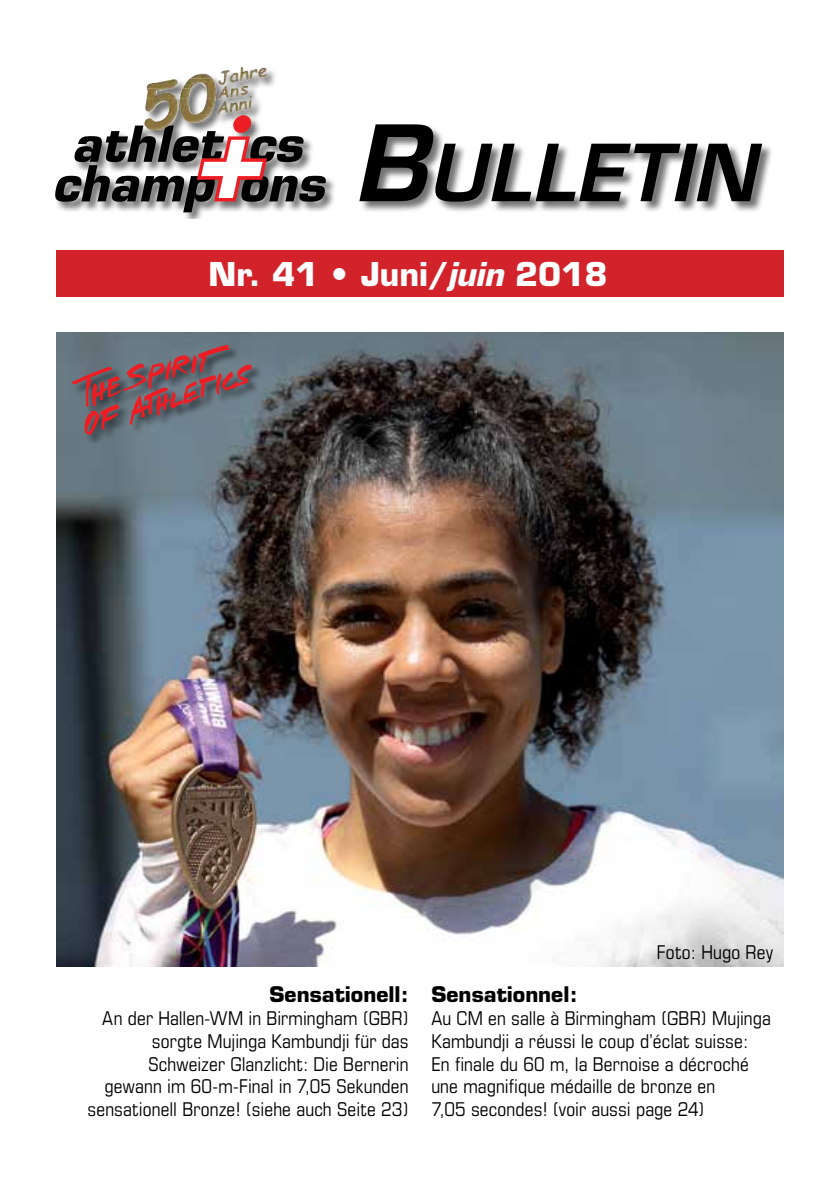
<style>
.page{position:relative;width:840px;height:1191px;background:#fff}
.page>*{position:absolute;margin:0;border:0;box-sizing:border-box;transform-origin:0 0}
.t1{font:700 32px "Eurostile";color:#fff}
.t2{font:700 21px "Eurostile";letter-spacing:.005em;color:#000}
.t3{font:condensed 19px/22.8px "Eurostile";letter-spacing:.005em;color:#000;text-align:right}
.s1{font-style:italic}
</style>
<div class="page">
<img style="left:57px;top:332px;width:725px;height:634px">
<div style="left:55px;top:67px;width:718px;height:151px;background:#000;opacity:.55"></div>
<svg style="left:55px;top:115px;width:272px;height:97px"></svg>
<svg style="left:359px;top:124px;width:402px;height:78px"></svg>
<img style="left:144px;top:115px;width:74px;height:16px">
<img style="left:145px;top:99px;width:107px;height:16px">
<img style="left:146px;top:89px;width:102px;height:10px">
<img style="left:147px;top:78px;width:105px;height:11px">
<img style="left:220px;top:67px;width:47px;height:12px">
<div style="left:72px;top:345px;width:191px;height:101px;background:#000;opacity:.55"></div>
<svg style="left:71px;top:345px;width:180px;height:90px"></svg>
<div style="left:56px;top:250px;width:726px;height:46px;background:#d2232a"></div>
<h1 class="t1" style="left:208px;top:255px;width:400px">Nr. 41 • Juni/<span class="s1">juin</span> 2018</h1>
<p class="t3" style="left:656px;top:940px;width:118px">Foto: Hugo Rey</p>
<p class="t2" style="left:269px;top:981px;width:141px">Sensationell:</p>
<p class="t3" style="left:87px;top:1006px;width:322px">An der Hallen-WM in Birmingham (GBR) sorgte Mujinga Kambundji für das Schweizer Glanzlicht: Die Bernerin gewann im 60-m-Final in 7,05 Sekunden sensationell Bronze! (siehe auch Seite 23)</p>
<p class="t2" style="left:431px;top:981px;width:148px">Sensationnel:</p>
<p class="t3" style="left:431px;top:1006px;width:341px;text-align:left">Au CM en salle à Birmingham (GBR) Mujinga Kambundji a réussi le coup d’éclat suisse:<br>En finale du 60 m, la Bernoise a décroché une magnifique médaille de bronze en<br>7,05 secondes! (voir aussi page 24)</p>
</div>
